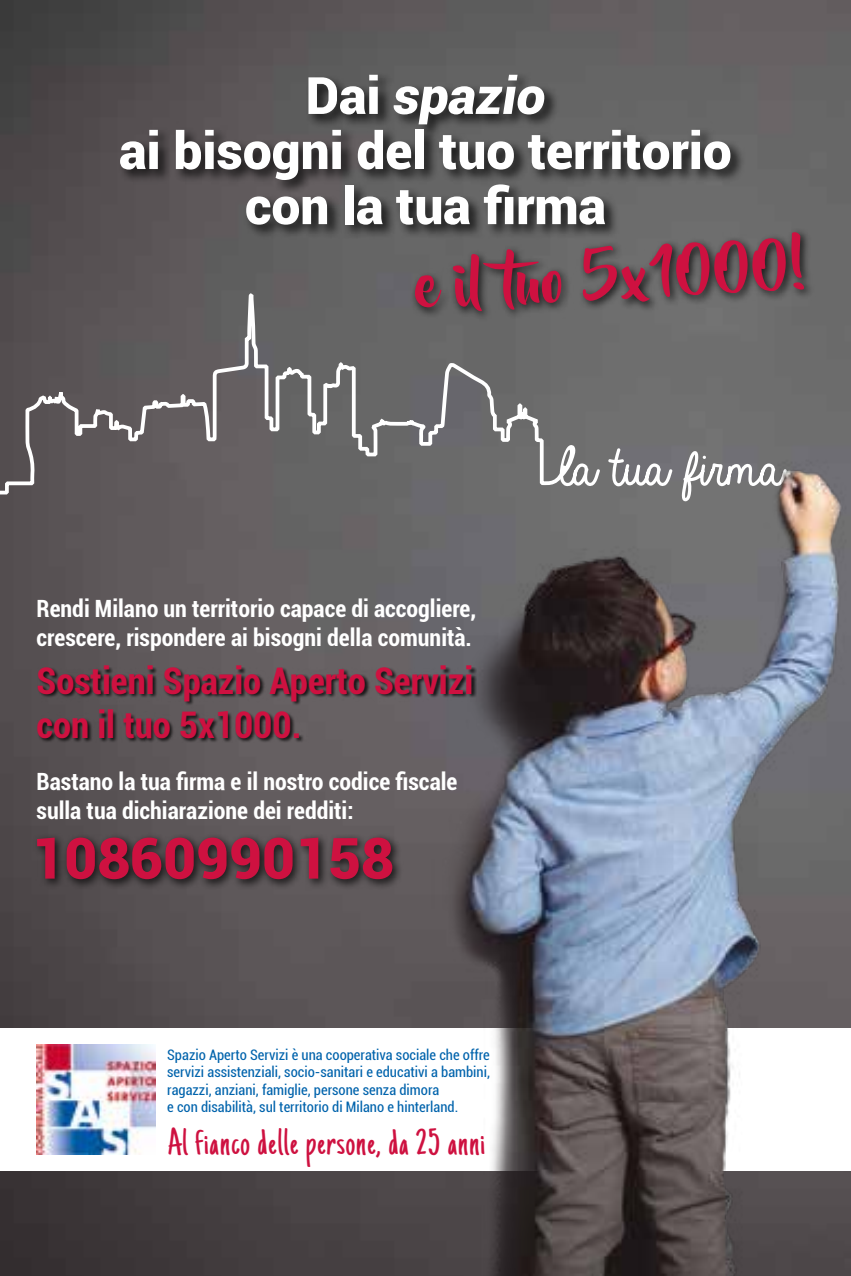
<style>
.page{position:relative;width:851px;height:1276px;background:#fff}
.page>*{position:absolute;margin:0;border:0;box-sizing:border-box;transform-origin:0 0}
.t1{font:59.7px "Beyond The Mountains";color:#ce1140}
.t2{font:900 57px "Roboto";color:#ce1140}
.t3{font:900 51.3px/55.2px "Roboto";color:#fff;text-align:center}
.t4{font:37.8px "Just Another Hand";letter-spacing:.03em;color:#ce1140}
.t5{font:700 condensed 36.6px/44.1px "Roboto";color:#ce1140}
.t6{font:700 condensed 23.7px/28.5px "Roboto";color:#fff}
.t7{font:condensed 14.4px/17.4px "Roboto";color:#0063ac}
.s1{font-style:italic}
</style>
<div class="page">
<img style="left:0;top:0;width:850px;height:1276px">
<svg style="left:0;top:170px;width:569px;height:362px;background:#656263"></svg>
<div style="left:118px;top:72px;width:628px;height:167px;background:#000;opacity:.75"></div>
<div style="left:0;top:1028px;width:850px;height:142px;background:#fff"></div>
<img style="left:418px;top:429px;width:431px;height:847px">
<div style="left:37px;top:667px;width:440px;height:75px;background:#000;opacity:.75"></div>
<div style="left:32px;top:832px;width:372px;height:58px;background:#000;opacity:.75"></div>
<div style="left:410px;top:227px;width:405px;height:95px;background:#000;opacity:.75"></div>
<img style="left:37px;top:1044px;width:118px;height:110px">
<h3 class="t3" style="left:119px;top:66px;width:614px">Dai <span class="s1">spazio<br></span>ai bisogni del tuo territorio con la tua firma</h3>
<h1 class="t1" style="left:413px;top:254px;width:395px;rotate:-3deg">e il tuo 5x1000!</h1>
<h3 class="t6" style="left:37px;top:594px;width:441px">Rendi Milano un territorio capace di accogliere, crescere, rispondere ai bisogni della comunità.</h3>
<h3 class="t5" style="left:37px;top:658px;width:438px">Sostieni Spazio Aperto Servizi con il tuo 5x1000.</h3>
<h3 class="t6" style="left:37px;top:766px;width:422px">Bastano la tua firma e il nostro codice fiscale sulla tua dichiarazione dei redditi:</h3>
<h2 class="t2" style="left:31px;top:818px;width:364px">10860990158</h2>
<p class="t7" style="left:167px;top:1045px;width:324px">Spazio Aperto Servizi è una cooperativa sociale che offre servizi assistenziali, socio-sanitari e educativi a bambini, ragazzi, anziani, famiglie, persone senza dimora<br>e con disabilità, sul territorio di Milano e hinterland.</p>
<h3 class="t4" style="left:168px;top:1120px;width:319px">Al fianco delle persone, da 25 anni</h3>
</div>
